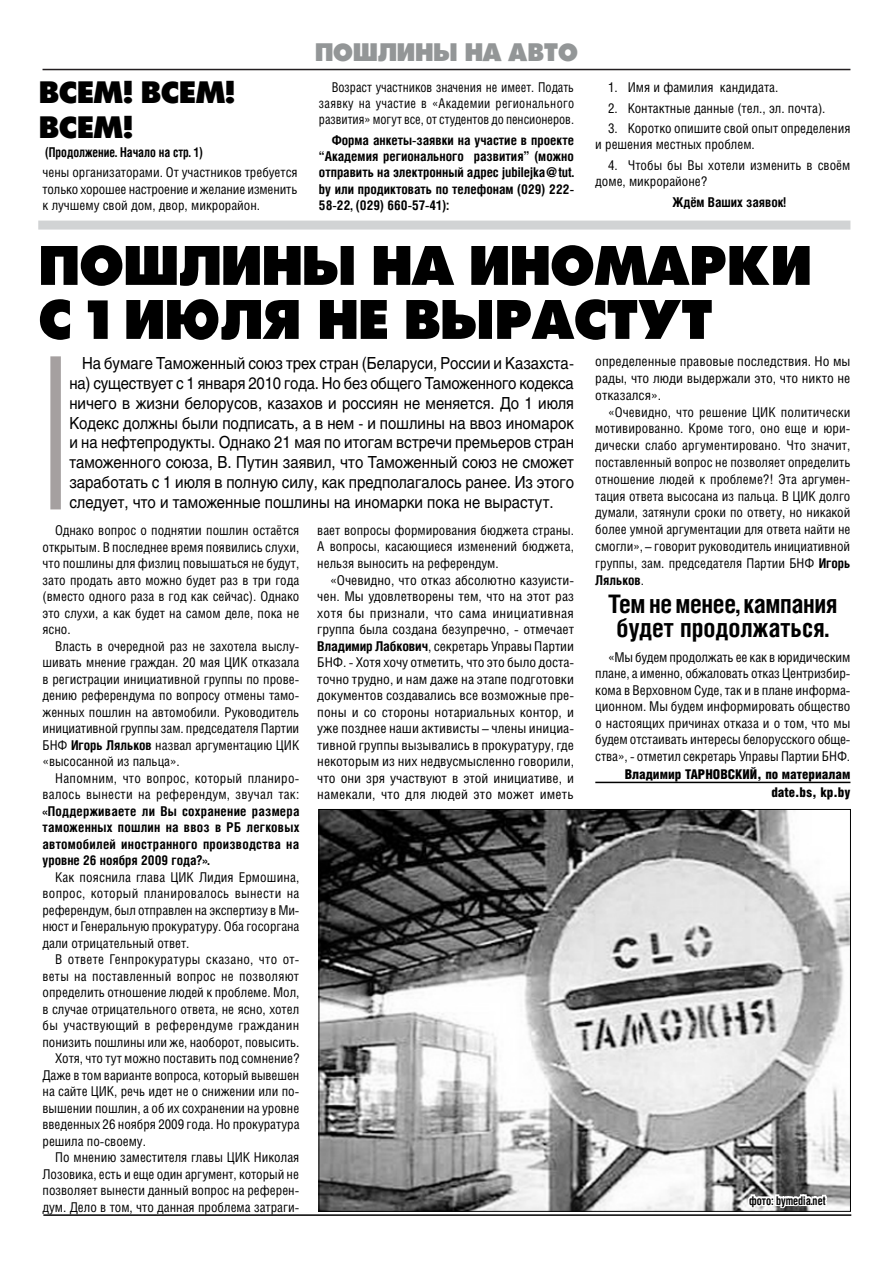
<style>
.page{position:relative;width:893px;height:1263px;background:#fff}
.page>*{position:absolute;margin:0;border:0;box-sizing:border-box;transform-origin:0 0}
.t1{font:60px/54px "Futura Press Press";color:#000}
.t2{font:33px/34.5px "Futura Press Press";color:#000}
.t3{font:27px "Futura Press Press";color:#939697}
.t4{font:700 25.5px/24px "Helios Cond";letter-spacing:-.015em;color:#000;text-align:center}
.t5{font:16.5px/19.8px "Helios";color:#000;text-align:justify;scale:.9 1}
.t6{font:13.5px/16.5px "Helios Cond";color:#000;text-align:justify}
.t7{font:13.5px/16.5px "Helios Cond";color:#000;text-align:justify;scale:1.04 1}
.t8{font:700 13.5px/16.2px "Helios Cond";color:#000;text-align:justify}
.t9{font:13.5px/16.2px "Helios Cond";color:#000;text-align:justify;scale:.94 1}
.t10{font:13.5px/16.5px "Helios Cond";letter-spacing:.02em;color:#000;text-align:right}
.t11{font:900 13.5px/18px "Helios Cond";color:#000;text-align:right}
.t12{font:13.5px "Helios Cond";letter-spacing:.025em;color:#000}
.t13{font:700 13.5px "Helios Cond";color:#000;scale:.9 1}
.t14{font:700 12px "Helios Cond";color:#000;scale:.9 1}
.s1{font-weight:700}
</style>
<div class="page">
<hr style="left:43px;top:69px;width:807px;height:1px;background:#231e20">
<hr style="left:43px;top:1214px;width:808px;height:2px;background:#000">
<div style="left:50px;top:356px;width:11px;height:153px;background:#a5a0a0"></div>
<div style="left:38px;top:221px;width:812px;height:9px;background:#d1d3d4"></div>
<img style="left:321px;top:811px;width:528px;height:399px">
<hr style="left:595px;top:782px;width:255px;height:1px;background:#000">
<svg style="left:747px;top:1186px;width:81px;height:30px"></svg>
<h3 class="t3" style="left:315px;top:36px;width:264px">ПОШЛИНЫ НА АВТО</h3>
<h2 class="t2" style="left:39px;top:75px;width:197px">ВСЕМ! ВСЕМ!<br>ВСЕМ!</h2>
<p class="t9" style="left:319px;top:79px;width:273px;text-indent:13px">Возраст участников значения не имеет. Подать заявку на участие в «Академии регионального развития» могут все, от студентов до пенсионеров.</p>
<p class="t8" style="left:319px;top:132px;width:257px;text-indent:13px">Форма анкеты-заявки на участие в проекте “Академия регионального развития” (можно отправить на электронный адрес jubilejka@tut. by или продиктовать по телефонам (029) 222- 58-22, (029) 660-57-41):</p>
<p class="t13" style="left:45px;top:144px;width:177px">(Продолжение. Начало на стр. 1)</p>
<p class="t6" style="left:43px;top:164px;width:257px">чены организаторами. От участников требуется только хорошее настроение и желание изменить к лучшему свой дом, двор, микрорайон.</p>
<p class="t6" style="left:608px;top:79px;width:172px">1. Имя и фамилия кандидата.</p>
<p class="t6" style="left:608px;top:99px;width:219px">2. Контактные данные (тел., эл. почта).</p>
<p class="t6" style="left:595px;top:120px;width:257px;text-indent:13px">3. Коротко опишите свой опыт определения и решения местных проблем.</p>
<p class="t6" style="left:595px;top:157px;width:257px;text-indent:13px">4. Чтобы бы Вы хотели изменить в своём доме, микрорайоне?</p>
<p class="t8" style="left:672px;top:193px;width:115px">Ждём Ваших заявок!</p>
<h1 class="t1" style="left:39px;top:238px;width:88px">Пошлины</h1>
<h1 class="t1" style="left:371px;top:238px;width:143px">на инома</h1>
<h1 class="t1" style="left:39px;top:238px;width:770px;text-indent:651px">рки с 1 июля не вы растут</h1>
<p class="t5" style="left:69px;top:353px;width:562px;text-indent:13px">На бумаге Таможенный союз трех стран (Беларуси, России и Казахста&shy;на) существует с 1 января 2010 года. Но без общего Таможенного кодекса ничего в жизни белорусов, казахов и россиян не меняется. До 1 июля Кодекс должны были подписать, а в нем - и пошлины на ввоз иномарок и на нефтепродукты. Однако 21 мая по итогам встречи премьеров стран таможенного союза, В. Путин заявил, что Таможенный союз не сможет заработать с 1 июля в полную силу, как предполагалось ранее. Из этого следует, что и таможенные пошлины на иномарки пока не вырастут.</p>
<p class="t6" style="left:43px;top:522px;width:258px;text-indent:13px">Однако вопрос о поднятии пошлин остаётся открытым. В последнее время появились слухи, что пошлины для физлиц повышаться не будут, зато продать авто можно будет раз в три года (вместо одного раза в год как сейчас). Однако это слухи, а как будет на самом деле, пока не ясно.</p>
<p class="t6" style="left:43px;top:637px;width:258px;text-indent:13px">Власть в очередной раз не захотела выслу&shy;шивать мнение граждан. 20 мая ЦИК отказала в регистрации инициативной группы по прове&shy;дению референдума по вопросу отмены тамо&shy;женных пошлин на автомобили. Руководитель инициативной группы зам. председателя Партии БНФ <span class="s1">Игорь Ляльков</span> назвал аргументацию ЦИК «высосанной из пальца».</p>
<p class="t10" style="left:43px;top:769px;width:258px">Напомним, что вопрос, который планиро&shy;валось вынести на референдум, звучал так:</p>
<p class="t8" style="left:43px;top:802px;width:258px">«Поддерживаете ли Вы сохранение размера таможенных пошлин на ввоз в РБ легковых автомобилей иностранного производства на уровне 26 ноября 2009 года?».</p>
<p class="t6" style="left:43px;top:868px;width:258px;text-indent:13px">Как пояснила глава ЦИК Лидия Ермошина, вопрос, который планировалось вынести на референдум, был отправлен на экспертизу в Ми&shy;нюст и Генеральную прокуратуру. Оба госоргана дали отрицательный ответ.</p>
<p class="t10" style="left:55px;top:951px;width:245px">В ответе Генпрокуратуры сказано, что от-</p>
<p class="t6" style="left:43px;top:967px;width:258px">веты на поставленный вопрос не позволяют</p>
<p class="t6" style="left:43px;top:984px;width:258px">определить отношение людей к проблеме. Мол,</p>
<p class="t6" style="left:43px;top:1000px;width:258px">в случае отрицательного ответа, не ясно, хотел</p>
<p class="t12" style="left:43px;top:1017px;width:258px">бы участвующий в референдуме гражданин</p>
<p class="t6" style="left:43px;top:1033px;width:258px">понизить пошлины или же, наоборот, повысить.</p>
<p class="t6" style="left:55px;top:1050px;width:246px">Хотя, что тут можно поставить под сомнение?</p>
<p class="t6" style="left:43px;top:1066px;width:258px">Даже в том варианте вопроса, который вывешен</p>
<p class="t6" style="left:43px;top:1083px;width:258px">на сайте ЦИК, речь идет не о снижении или по-</p>
<p class="t6" style="left:43px;top:1099px;width:258px">вышении пошлин, а об их сохранении на уровне</p>
<p class="t6" style="left:43px;top:1116px;width:258px">введенных 26 ноября 2009 года. Но прокуратура</p>
<p class="t6" style="left:43px;top:1132px;width:105px">решила по-своему.</p>
<p class="t6" style="left:55px;top:1149px;width:245px">По мнению заместителя главы ЦИК Николая</p>
<p class="t6" style="left:43px;top:1165px;width:258px">Лозовика, есть и еще один аргумент, который не</p>
<p class="t6" style="left:43px;top:1182px;width:258px">позволяет вынести данный вопрос на референ-</p>
<p class="t6" style="left:43px;top:1198px;width:258px">дум. Дело в том, что данная проблема затраги-</p>
<p class="t6" style="left:317px;top:522px;width:258px">вает вопросы формирования бюджета страны.<br>А вопросы, касающиеся изменений бюджета, нельзя выносить на референдум.</p>
<p class="t7" style="left:317px;top:571px;width:248px;text-indent:13px">«Очевидно, что отказ абсолютно казуисти&shy;чен. Мы удовлетворены тем, что на этот раз хотя бы признали, что сама инициативная группа была создана безупречно, - отмечает <span class="s1">Владимир Лабкович</span>, секретарь Управы Партии БНФ. - Хотя хочу отметить, что это было доста&shy;точно трудно, и нам даже на этапе подготовки документов создавались все возможные пре&shy;поны и со стороны нотариальных контор, и уже позднее наши активисты – члены инициа&shy;тивной группы вызывались в прокуратуру, где некоторым из них недвусмысленно говорили, что они зря участвуют в этой инициативе, и намекали, что для людей это может иметь</p>
<p class="t7" style="left:595px;top:353px;width:247px">определенные правовые последствия. Но мы рады, что люди выдержали это, что никто не отказался».</p>
<p class="t6" style="left:595px;top:403px;width:257px;text-indent:13px">«Очевидно, что решение ЦИК политически мотивированно. Кроме того, оно еще и юри&shy;дически слабо аргументировано. Что значит, поставленный вопрос не позволяет определить отношение людей к проблеме?! Эта аргумен&shy;тация ответа высосана из пальца. В ЦИК долго думали, затянули сроки по ответу, но никакой более умной аргументации для ответа найти не смогли», – говорит руководитель инициативной группы, зам. председателя Партии БНФ <span class="s1">Игорь Ляльков</span>.</p>
<h3 class="t4" style="left:608px;top:591px;width:231px">Тем не менее, кампания будет продолжаться.</h3>
<p class="t6" style="left:595px;top:649px;width:257px;text-indent:13px">«Мы будем продолжать ее как в юридическим плане, а именно, обжаловать отказ Центризбир&shy;кома в Верховном Суде, так и в плане информа&shy;ционном. Мы будем информировать общество о настоящих причинах отказа и о том, что мы будем отстаивать интересы белорусского обще&shy;ства», - отметил секретарь Управы Партии БНФ.</p>
<p class="t11" style="left:625px;top:765px;width:227px">Владимир ТАРНОВСКИЙ, по материалам date.bs, kp.by</p>
<p class="t14" style="left:749px;top:1193px;width:86px">фото: bymedia.net</p>
</div>
